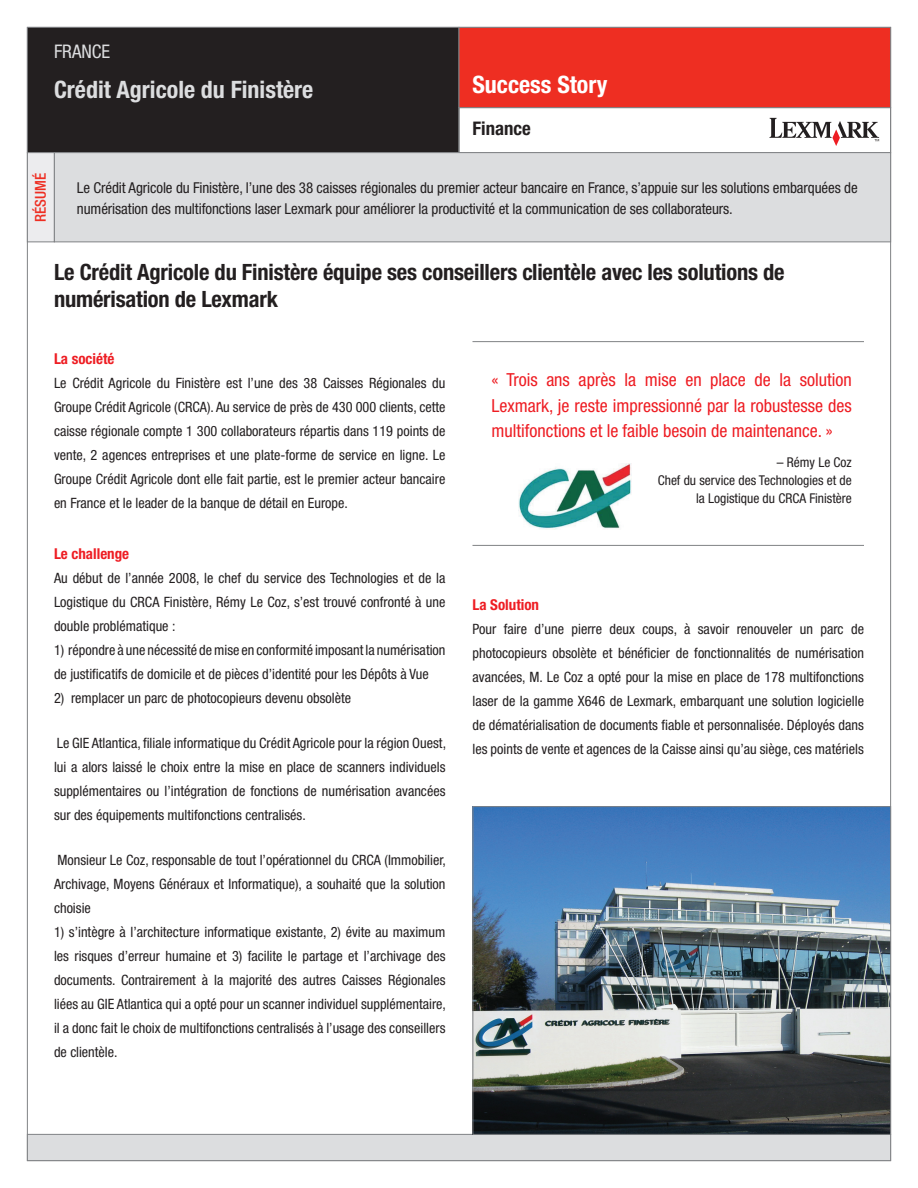
<style>
.page{position:relative;width:918px;height:1188px;background:#fff}
.page>*{position:absolute;margin:0;border:0;box-sizing:border-box;transform-origin:0 0}
.t1{font:700 condensed 24px "Helvetica Neue LT Std";color:#dcdddf}
.t2{font:700 condensed 24px "Helvetica Neue LT Std";color:#fff}
.t3{font:700 condensed 22.5px/27px "Helvetica Neue LT Std";letter-spacing:-.01em;color:#231f20}
.t4{font:700 condensed 18.75px "Helvetica Neue LT Std";color:#231f20}
.t5{font:condensed 18.75px "Helvetica Neue LT Std";color:#dcdddf}
.t6{font:condensed 18px/25.5px "Helvetica Neue LT Std";color:#ee1d23;text-align:justify}
.t7{font:condensed 15px/21px "Helvetica Neue LT Std";letter-spacing:-.005em;color:#231f20}
.t8{font:700 condensed 15px "Helvetica Neue LT Std";color:#ee1d23}
.t9{font:500 condensed 15px "Helvetica Neue LT Std";color:#ee2e22}
.t10{font:condensed 14.25px/24px "Helvetica Neue LT Std";color:#231f20;text-align:justify}
.t11{font:condensed 13.5px/18px "Helvetica Neue LT Std";color:#231f20;text-align:right}
</style>
<div class="page">
<div style="left:27px;top:27px;width:432px;height:126px;background:#231f20"></div>
<div style="left:27px;top:27px;width:432px;height:126px;border:1px solid #808285"></div>
<svg style="left:770px;top:118px;width:109px;height:28px"></svg>
<div style="left:459px;top:27px;width:432px;height:81px;background:#ee2e22;border:1px solid #808285"></div>
<div style="left:27px;top:152px;width:28px;height:90px;background:#ececee;border:1px solid #808285"></div>
<div style="left:54px;top:152px;width:837px;height:90px;background:#dcdddf;border:1px solid #808285"></div>
<div style="left:27px;top:1134px;width:864px;height:27px;background:#dcdddf;border:1px solid #808285"></div>
<img style="left:474px;top:808px;width:415px;height:325px">
<div style="left:472px;top:806px;width:419px;height:329px;border:1px solid #808285"></div>
<hr style="left:472px;top:545px;width:392px;height:1px;background:#808285">
<hr style="left:472px;top:341px;width:392px;height:1px;background:#808285">
<img style="left:518px;top:464px;width:114px;height:66px">
<h3 class="t5" style="left:54px;top:41px;width:58px">FRANCE</h3>
<h1 class="t1" style="left:54px;top:74px;width:261px">Crédit Agricole du Finistère</h1>
<h1 class="t2" style="left:472px;top:70px;width:137px">Success Story</h1>
<h3 class="t4" style="left:472px;top:117px;width:60px">Finance</h3>
<p class="t9" style="left:32px;top:222px;width:51px;rotate:-90deg">RÉSUMÉ</p>
<p class="t7" style="left:77px;top:177px;width:782px">Le Crédit Agricole du Finistère, l’une des 38 caisses régionales du premier acteur bancaire en France, s’appuie sur les solutions embarquées de numérisation des multifonctions laser Lexmark pour améliorer la productivité et la communication de ses collaborateurs.</p>
<h2 class="t3" style="left:54px;top:258px;width:732px">Le Crédit Agricole du Finistère équipe ses conseillers clientèle avec les solutions de numérisation de Lexmark</h2>
<p class="t8" style="left:54px;top:350px;width:62px">La société</p>
<p class="t10" style="left:54px;top:371px;width:393px">Le Crédit Agricole du Finistère est l’une des 38 Caisses Régionales du Groupe Crédit Agricole (CRCA). Au service de près de 430 000 clients, cette caisse régionale compte 1 300 collaborateurs répartis dans 119 points de vente, 2 agences entreprises et une plate-forme de service en ligne. Le Groupe Crédit Agricole dont elle fait partie, est le premier acteur bancaire en France et le leader de la banque de détail en Europe.</p>
<p class="t8" style="left:54px;top:545px;width:77px">Le challenge</p>
<p class="t10" style="left:54px;top:566px;width:393px">Au début de l’année 2008, le chef du service des Technologies et de la Logistique du CRCA Finistère, Rémy Le Coz, s’est trouvé confronté à une double problématique :</p>
<p class="t10" style="left:54px;top:638px;width:393px">1) répondre à une nécessité de mise en conformité imposant la numérisation de justificatifs de domicile et de pièces d’identité pour les Dépôts à Vue</p>
<p class="t10" style="left:54px;top:686px;width:299px">2) remplacer un parc de photocopieurs devenu obsolète</p>
<p class="t10" style="left:54px;top:731px;width:394px">Le GIE Atlantica, filiale informatique du Crédit Agricole pour la région Ouest, lui a alors laissé le choix entre la mise en place de scanners individuels supplémentaires ou l’intégration de fonctions de numérisation avancées sur des équipements multifonctions centralisés.</p>
<p class="t10" style="left:54px;top:848px;width:394px">Monsieur Le Coz, responsable de tout l’opérationnel du CRCA (Immobilier, Archivage, Moyens Généraux et Informatique), a souhaité que la solution choisie</p>
<p class="t10" style="left:54px;top:920px;width:394px">1) s’intègre à l’architecture informatique existante, 2) évite au maximum les risques d’erreur humaine et 3) facilite le partage et l’archivage des documents. Contrairement à la majorité des autres Caisses Régionales liées au GIE Atlantica qui a opté pour un scanner individuel supplémentaire, il a donc fait le choix de multifonctions centralisés à l’usage des conseillers de clientèle.</p>
<p class="t6" style="left:491px;top:367px;width:362px">« Trois ans après la mise en place de la solution Lexmark, je reste impressionné par la robustesse des multifonctions et le faible besoin de maintenance. »</p>
<p class="t11" style="left:658px;top:453px;width:196px">– Rémy Le Coz<br>Chef du service des Technologies et de la Logistique du CRCA Finistère</p>
<p class="t8" style="left:472px;top:596px;width:68px">La Solution</p>
<p class="t10" style="left:472px;top:617px;width:393px">Pour faire d’une pierre deux coups, à savoir renouveler un parc de photocopieurs obsolète et bénéficier de fonctionnalités de numérisation avancées, M. Le Coz a opté pour la mise en place de 178 multifonctions laser de la gamme X646 de Lexmark, embarquant une solution logicielle de dématérialisation de documents fiable et personnalisée. Déployés dans les points de vente et agences de la Caisse ainsi qu’au siège, ces matériels</p>
</div>
